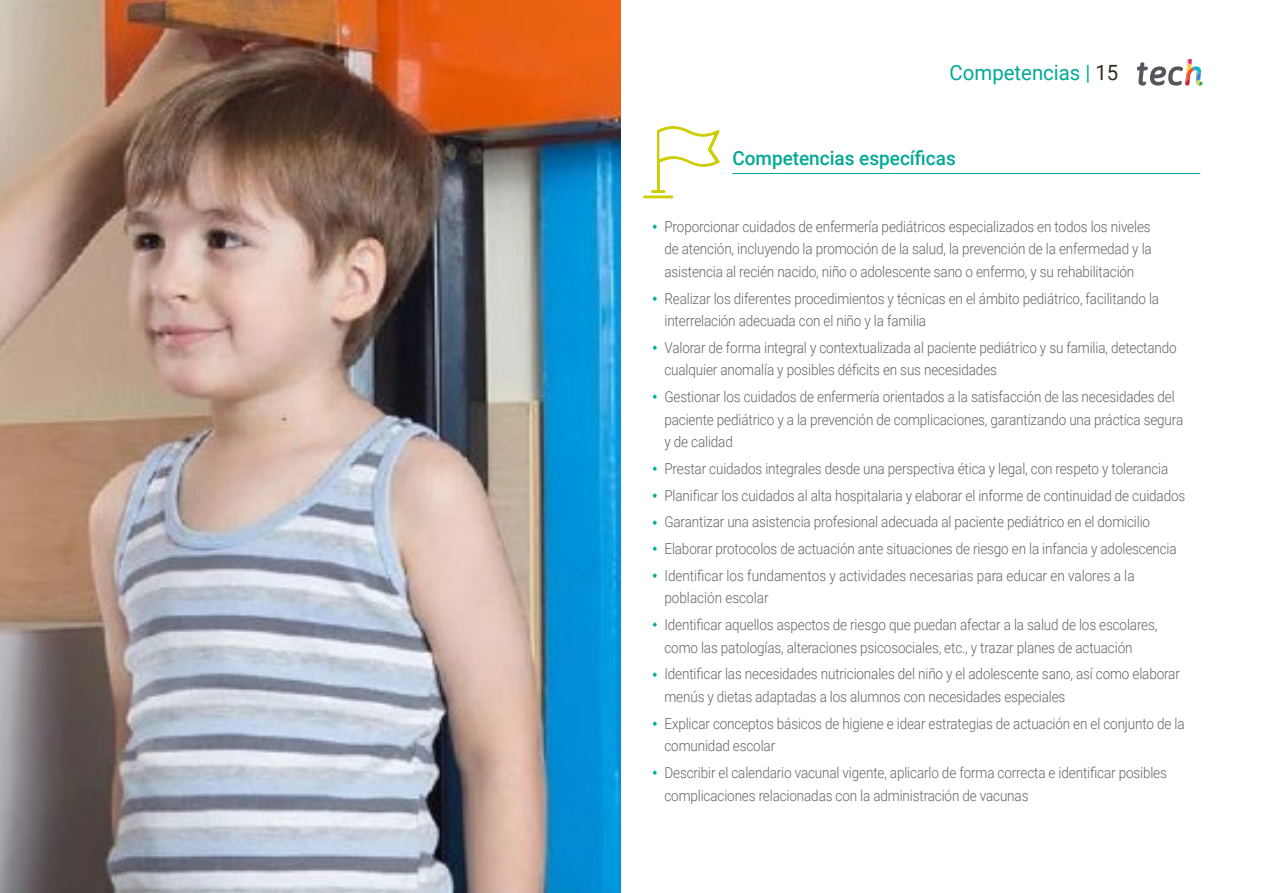
<style>
.page{position:relative;width:1263px;height:893px;background:#fff}
.page>*{position:absolute;margin:0;border:0;box-sizing:border-box;transform-origin:0 0}
.t1{font:21px "Roboto";color:#00a996}
.t2{font:500 19.5px "Roboto";color:#00a996}
.t3{font:300 15px/26.7px "Roboto";letter-spacing:-.01em;color:#61646a;scale:.9 1}
.s1{color:#312e20}
</style>
<div class="page">
<svg style="left:1137px;top:59px;width:65px;height:27px"></svg>
<hr style="left:732px;top:173px;width:468px;height:1px;background:#00a996">
<hr style="left:643px;top:195px;width:30px;height:3px;background:#cdce00">
<svg style="left:651px;top:126px;width:69px;height:67px"></svg>
<img style="left:0;top:0;width:621px;height:893px">
<h1 class="t1" style="left:950px;top:57px;width:170px">Competencias | <span class="s1">15</span></h1>
<h2 class="t2" style="left:732px;top:145px;width:225px">Competencias específicas</h2>
<p class="t3" style="left:664px;top:215px;width:543px;line-height:22.5px;text-align:justify">Proporcionar cuidados de enfermería pediátricos especializados en todos los niveles de atención, incluyendo la promoción de la salud, la prevención de la enfermedad y la asistencia al recién nacido, niño o adolescente sano o enfermo, y su rehabilitación</p>
<p class="t3" style="left:664px;top:287px;width:551px;line-height:22.5px">Realizar los diferentes procedimientos y técnicas en el ámbito pediátrico, facilitando la interrelación adecuada con el niño y la familia</p>
<p class="t3" style="left:664px;top:336px;width:571px;line-height:22.5px">Valorar de forma integral y contextualizada al paciente pediátrico y su familia, detectando cualquier anomalía y posibles déficits en sus necesidades</p>
<p class="t3" style="left:664px;top:385px;width:578px;line-height:22.5px">Gestionar los cuidados de enfermería orientados a la satisfacción de las necesidades del paciente pediátrico y a la prevención de complicaciones, garantizando una práctica segura y de calidad</p>
<p class="t3" style="left:664px;top:455px;width:580px">Prestar cuidados integrales desde una perspectiva ética y legal, con respeto y tolerancia Planificar los cuidados al alta hospitalaria y elaborar el informe de continuidad de cuidados Garantizar una asistencia profesional adecuada al paciente pediátrico en el domicilio Elaborar protocolos de actuación ante situaciones de riesgo en la infancia y adolescencia Identificar los fundamentos y actividades necesarias para educar en valores a la</p>
<p class="t3" style="left:664px;top:584px;width:549px">población escolar<br>Identificar aquellos aspectos de riesgo que puedan afectar a la salud de los escolares,</p>
<p class="t3" style="left:664px;top:633px;width:574px">como las patologías, alteraciones psicosociales, etc., y trazar planes de actuación<br>Identificar las necesidades nutricionales del niño y el adolescente sano, así como elaborar</p>
<p class="t3" style="left:664px;top:683px;width:579px">menús y dietas adaptadas a los alumnos con necesidades especiales<br>Explicar conceptos básicos de higiene e idear estrategias de actuación en el conjunto de la</p>
<p class="t3" style="left:664px;top:732px;width:560px">comunidad escolar<br>Describir el calendario vacunal vigente, aplicarlo de forma correcta e identificar posibles</p>
<p class="t3" style="left:664px;top:781px;width:406px">complicaciones relacionadas con la administración de vacunas</p>
</div>
